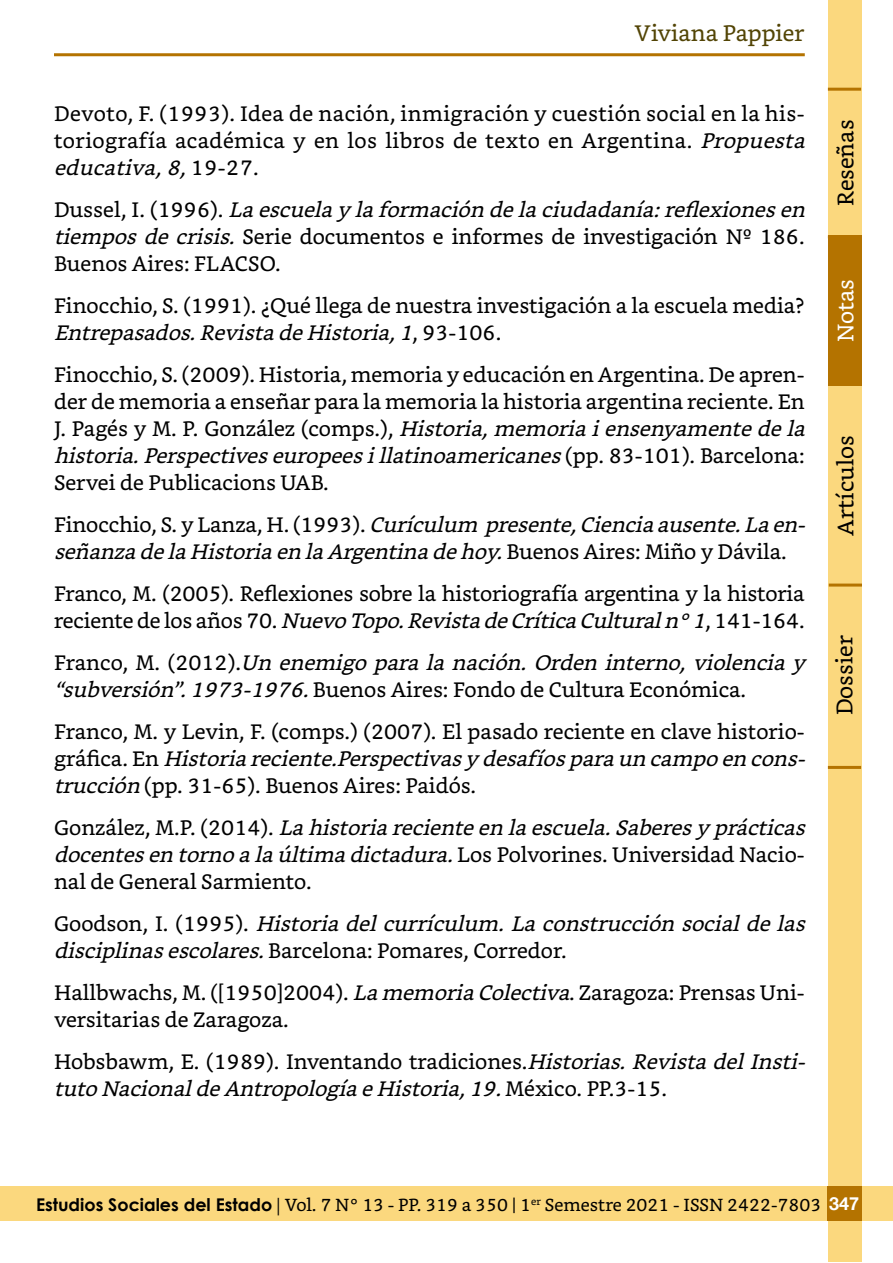
<style>
.page{position:relative;width:893px;height:1263px;background:#fff}
.page>*{position:absolute;margin:0;border:0;box-sizing:border-box;transform-origin:0 0}
.t1{font:22.5px "Bookerly";color:#000}
.t2{font:22.5px "Bookerly";color:#524405}
.t3{font:22.5px "Bookerly";color:#fff}
.Cuerpo{font:21px/27px "Bookerly";color:#000}
.Cuerpo-2{font:italic 21px/27px "Bookerly";color:#000}
.Cuerpo-3{font:21px/27px "Bookerly";letter-spacing:.02em;color:#000}
.t4{font:17.55px "Bookerly";color:#000}
.s1{font-style:italic}
.s2{font-style:normal}
.s3{font-family:"Century Gothic";font-weight:700}
.s4{font-family:"Minion Pro"}
.s5{font-family:"Helvetica Neue";font-weight:700;font-size:18px;color:#fff}
</style>
<div class="page">
<div style="left:0;top:1187px;width:893px;height:34px;background:#fbd87e"></div>
<div style="left:828px;top:0;width:33px;height:1261px;background:#fbd87e"></div>
<div style="left:828px;top:235px;width:33px;height:151px;background:#b47300"></div>
<hr style="left:828px;top:766px;width:33px;height:3px;background:#b47300">
<div style="left:827px;top:1187px;width:34px;height:34px;background:#b47300"></div>
<hr style="left:54px;top:53px;width:751px;height:3px;background:#b47300">
<hr style="left:828px;top:88px;width:33px;height:3px;background:#b47300">
<hr style="left:829px;top:584px;width:33px;height:3px;background:#b47300">
<p class="t2" style="left:635px;top:20px;width:172px">Viviana Pappier</p>
<p class="Cuerpo-3" style="left:54px;top:100px;width:760px">Devoto, F. (1993). Idea de nación, inmigración y cuestión social en la his&shy;toriografía académica y en los libros de texto en Argentina. <span class="s1">Propuesta educativa,8,</span>1 9 - 2 7 .</p>
<p class="Cuerpo" style="left:54px;top:196px;width:760px">D u s s e l , I . ( 1 9 9 6 ) . <span class="s1">Laescuelaylaformacióndelaciudadanía:reflexionesen tiemposdecrisis.</span>Serie documentos e informes de investigación Nº 186.<br>Buenos Aires: FLACSO.</p>
<p class="Cuerpo" style="left:54px;top:292px;width:752px">Finocchio, S. (1991). ¿Qué llega de nuestra investigación a la escuela media?<br><span class="s1">Entrepasados.RevistadeHistoria,1</span>, 9 3 - 1 0 6 .</p>
<p class="Cuerpo" style="left:54px;top:361px;width:760px">Finocchio, S. (2009). Historia, memoria y educación en Argentina. De apren&shy;der de memoria a enseñar para la memoria la historia argentina reciente. En J . P a g é s y M . P . G o n z á l e z ( c o m p s . ) , <span class="s1">Historia,memoriaiensenyamentedela historia.Perspectiveseuropeesillatinoamericanes</span>( p p . 8 3 - 1 0 1 ) . B a r c e l o n a :<br>Servei de Publicacions UAB.</p>
<p class="Cuerpo-2" style="left:54px;top:511px;width:760px"><span class="s2">F i n o c c h i o , S . y L a n z a , H . ( 1 9 9 3 ) .</span> Curículum presente,Cienciaausente.Laen&shy;señanzadelaHistoriaenlaArgentinadehoy. <span class="s2">B u e n o s A i r e s : M i ñ o y D á v i l a .</span></p>
<p class="Cuerpo" style="left:54px;top:580px;width:752px">Franco, M. (2005). Reflexiones sobre la historiografía argentina y la historia r e c i e n t e d e l o s a ñ o s 7 0 . <span class="s1">NuevoTopo.RevistadeCríticaCulturaln°1</span>, 1 4 1 - 1 6 4 .</p>
<p class="Cuerpo-2" style="left:54px;top:649px;width:760px"><span class="s2">F r a n c o , M . ( 2 0 1 2 ) .</span> Unenemigoparalanación.Ordeninterno,violenciay “subversión”.1973-1976.<span class="s2">Buenos Aires: Fondo de Cultura Económica.</span></p>
<p class="Cuerpo" style="left:54px;top:718px;width:760px">Franco, M. y Levin, F. (comps.) (2007). El pasado reciente en clave historio&shy;g r á fi c a . E n <span class="s1">Historiareciente.Perspectivasydesafíosparauncampoencons&shy;trucción</span>(pp. 31-65). Buenos Aires: Paidós.</p>
<p class="Cuerpo-2" style="left:54px;top:814px;width:760px"><span class="s2">G o n z á l e z , M . P . ( 2 0 1 4 ) .</span> Lahistoriarecienteenlaescuela.Saberesyprácticas docentesentornoalaúltimadictadura.<span class="s2">L o s P o lv o r i n e s . U n iv e r s i d a d N a c i o - nal de General Sarmiento.</span></p>
<p class="Cuerpo-2" style="left:54px;top:910px;width:760px"><span class="s2">G o o d s o n , I . ( 1 9 9 5 ) .</span> Historiadelcurrículum.Laconstrucciónsocialdelas disciplinasescolares.<span class="s2">Barcelona: Pomares, Corredor.</span></p>
<p class="Cuerpo" style="left:54px;top:979px;width:752px">Hallbwachs, M. ([1950]2004). <span class="s1">LamemoriaColectiva</span>. Zaragoza: Prensas Uni&shy;versitarias de Zaragoza.</p>
<p class="Cuerpo-2" style="left:54px;top:1048px;width:760px"><span class="s2">Hobsbawm, E. (1989). Inventando tradiciones.</span>Historias.RevistadelInsti&shy;tutoNacionaldeAntropologíaeHistoria,19.<span class="s2">M é x i c o . P P . 3 - 1 5 .</span></p>
<p class="t1" style="left:833px;top:206px;width:88px;rotate:-90deg">Reseñas</p>
<p class="t3" style="left:833px;top:342px;width:65px;rotate:-90deg">Notas</p>
<p class="t1" style="left:833px;top:536px;width:102px;rotate:-90deg">Artículos</p>
<p class="t1" style="left:832px;top:715px;width:82px;rotate:-90deg">Dossier</p>
<p class="t4" style="left:36px;top:1194px;width:825px"><span class="s3">Estudios Sociales del Estado</span> <span class="s4">|</span> Vol. 7 N° 13 - PP. 319 a 350 | 1<sup>er</sup> Semestre 2021 - ISSN 2422-7803 <span class="s5">347</span></p>
</div>
